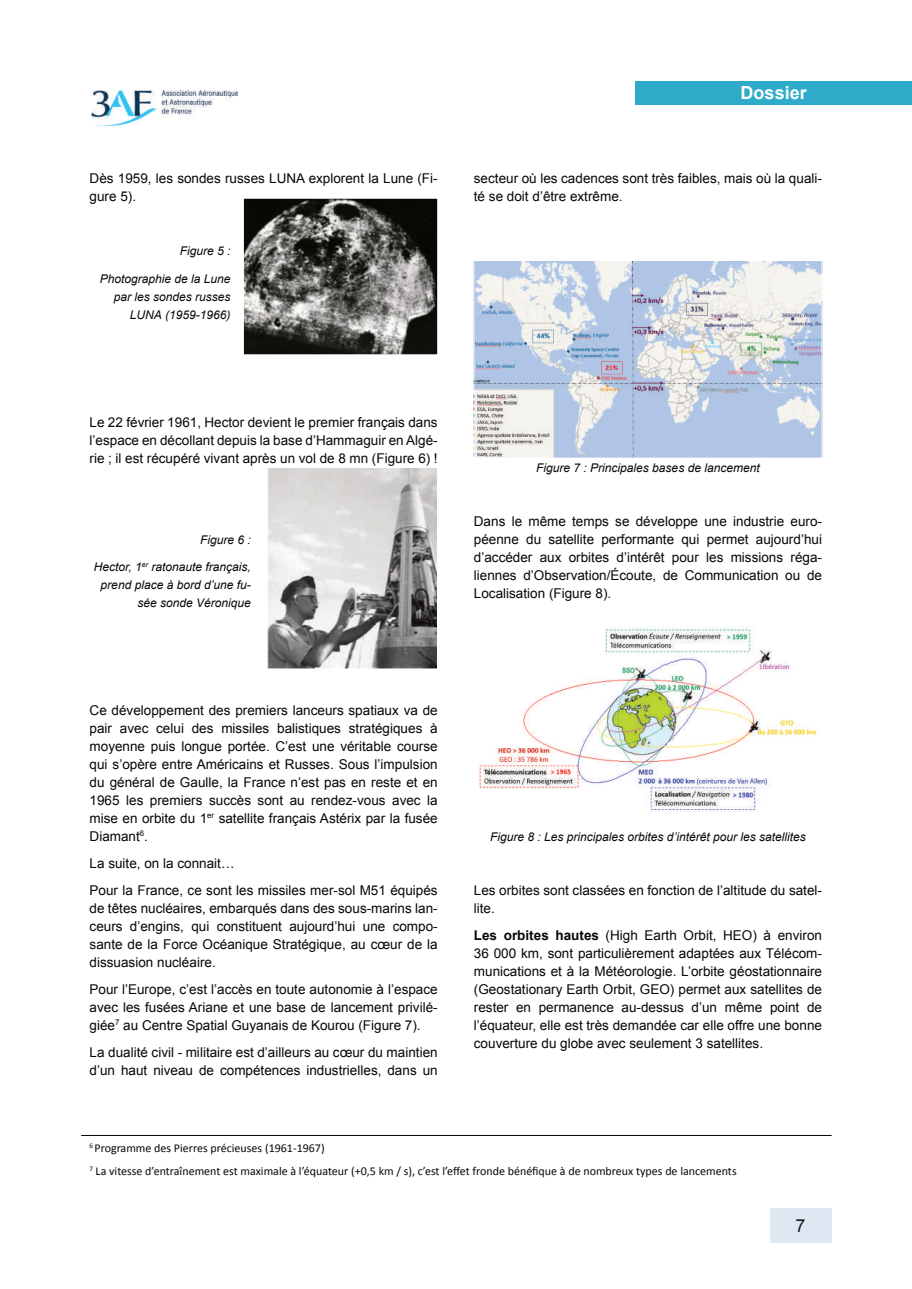
<style>
.page{position:relative;width:912px;height:1289px;background:#fff}
.page>*{position:absolute;margin:0;border:0;box-sizing:border-box;transform-origin:0 0}
.t1{font:700 18px "Arial";color:#fff}
.t2{font:18px "Arial";color:#231f20}
.t3{font:13.5px/18px "Arial";color:#080704;text-align:justify}
.t4{font:italic 12px/18px "Arial";color:#080704;text-align:right}
.t5{font:12px/22.5px "Calibri";color:#080704}
.s1{font-weight:700}
</style>
<div class="page">
<div style="left:769px;top:1208px;width:61px;height:35px;background:#dee7f2"></div>
<img style="left:92px;top:90px;width:145px;height:35px">
<img style="left:475px;top:261px;width:345px;height:195px">
<div style="left:473px;top:259px;width:349px;height:199px;border:1px solid #fff"></div>
<img style="left:267px;top:469px;width:169px;height:198px">
<div style="left:263px;top:467px;width:175px;height:202px;border:1px solid #fff"></div>
<img style="left:245px;top:200px;width:191px;height:153px">
<div style="left:243px;top:198px;width:195px;height:157px;border:1px solid #fff"></div>
<img style="left:478px;top:626px;width:339px;height:185px">
<hr style="left:82px;top:1135px;width:748px;height:1px;background:#080704">
<div style="left:635px;top:81px;width:276px;height:23px;background:#2eabc9"></div>
<p class="t3" style="left:90px;top:171px;width:349px">Dès 1959, les sondes russes LUNA explorent la Lune (Fi&shy;gure 5).</p>
<p class="t4" style="left:180px;top:243px;width:52px">Figure 5 :</p>
<p class="t4" style="left:100px;top:270px;width:132px">Photographie de la Lune par les sondes russes<br>LUNA (1959-1966)</p>
<h1 class="t1" style="left:740px;top:86px;width:68px">Dossier</h1>
<p class="t3" style="left:473px;top:171px;width:349px">secteur où les cadences sont très faibles, mais où la quali&shy;té se doit d’être extrême.</p>
<p class="t3" style="left:90px;top:414px;width:349px">Le 22 février 1961, Hector devient le premier français dans l’espace en décollant depuis la base d’Hammaguir en Algé&shy;rie ; il est récupéré vivant après un vol de 8 mn (Figure 6) !</p>
<p class="t4" style="left:200px;top:531px;width:52px">Figure 6 :</p>
<p class="t4" style="left:94px;top:558px;width:158px">Hector, 1<sup>er</sup> ratonaute français, prend place à bord d’une fu&shy;sée sonde Véronique</p>
<p class="t4" style="left:536px;top:459px;width:225px">Figure 7 : Principales bases de lancement</p>
<p class="t3" style="left:473px;top:513px;width:349px">Dans le même temps se développe une industrie euro&shy;péenne du satellite performante qui permet aujourd’hui d’accéder aux orbites d’intérêt pour les missions réga&shy;liennes d’Observation/Écoute, de Communication ou de Localisation (Figure 8).</p>
<p class="t3" style="left:90px;top:702px;width:349px">Ce développement des premiers lanceurs spatiaux va de pair avec celui des missiles balistiques stratégiques à moyenne puis longue portée. C’est une véritable course qui s’opère entre Américains et Russes. Sous l’impulsion du général de Gaulle, la France n’est pas en reste et en 1965 les premiers succès sont au rendez-vous avec la mise en orbite du 1<sup>er</sup> satellite français Astérix par la fusée Diamant<sup>6</sup>.</p>
<p class="t3" style="left:90px;top:850px;width:349px;line-height:27px">La suite, on la connait…<br>Pour la France, ce sont les missiles mer-sol M51 équipés</p>
<p class="t3" style="left:90px;top:900px;width:349px">de têtes nucléaires, embarqués dans des sous-marins lan&shy;ceurs d’engins, qui constituent aujourd’hui une compo&shy;sante de la Force Océanique Stratégique, au cœur de la dissuasion nucléaire.</p>
<p class="t3" style="left:90px;top:981px;width:349px">Pour l’Europe, c’est l’accès en toute autonomie à l’espace avec les fusées Ariane et une base de lancement privilé&shy;giée<sup>7</sup> au Centre Spatial Guyanais de Kourou (Figure 7).</p>
<p class="t3" style="left:90px;top:1044px;width:349px">La dualité civil - militaire est d’ailleurs au cœur du maintien d’un haut niveau de compétences industrielles, dans un</p>
<p class="t4" style="left:490px;top:828px;width:317px">Figure 8 : Les principales orbites d’intérêt pour les satellites</p>
<p class="t3" style="left:473px;top:882px;width:349px">Les orbites sont classées en fonction de l’altitude du satel&shy;lite.</p>
<p class="t3" style="left:473px;top:927px;width:349px"><span class="s1">Les orbites hautes</span> (High Earth Orbit, HEO) à environ 36 000 km, sont particulièrement adaptées aux Télécom&shy;munications et à la Météorologie. L’orbite géostationnaire (Geostationary Earth Orbit, GEO) permet aux satellites de rester en permanence au-dessus d’un même point de l’équateur, elle est très demandée car elle offre une bonne couverture du globe avec seulement 3 satellites.</p>
<p class="t5" style="left:89px;top:1137px;width:648px"><sup>6</sup> Programme des Pierres précieuses (1961-1967)<br><sup>7</sup> La vitesse d’entraînement est maximale à l’équateur (+0,5 km / s), c’est l’effet fronde bénéfique à de nombreux types de lancements</p>
<h1 class="t2" style="left:795px;top:1218px;width:12px">7</h1>
</div>
